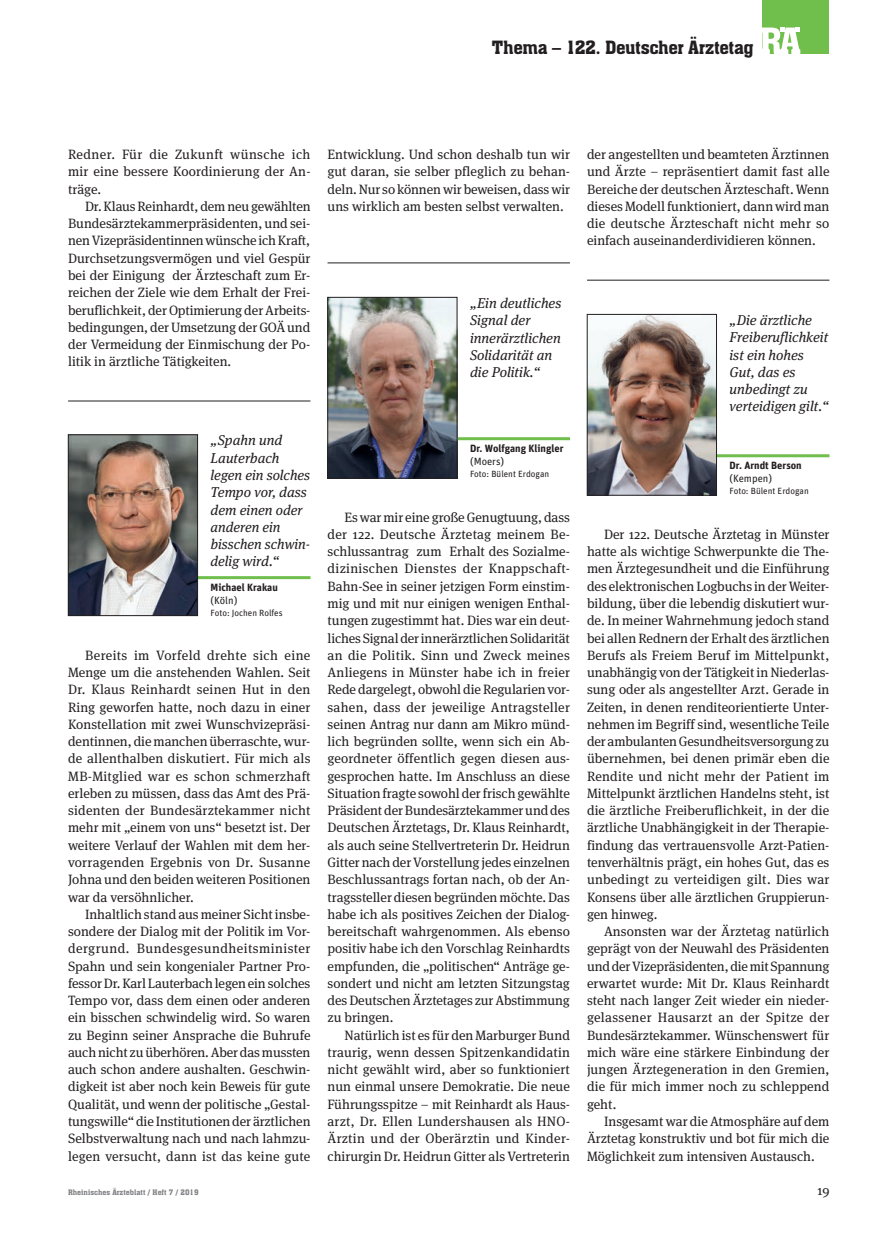
<style>
.page{position:relative;width:872px;height:1234px;background:#fff}
.page>*{position:absolute;margin:0;border:0;box-sizing:border-box;transform-origin:0 0}
.t1{font:18px "Aachen BT";letter-spacing:-.025em;color:#231f20}
.t2{font:italic 14.25px/17.2px "Meta Serif OT";color:#231f20}
.t3{font:13.5px/17.2px "Meta Serif OT";color:#231f20;text-align:justify}
.t4{font:700 10.5px "Unit";color:#231f20}
.t5{font:10.5px "Unit";color:#231f20}
.t6{font:9px "Unit";color:#231f20}
.t7{font:7.5px "Aachen BT";color:#808285}
</style>
<div class="page">
<div style="left:762px;top:0;width:67px;height:54px;background:#70bf4c"></div>
<svg style="left:762px;top:28px;width:38px;height:26px"></svg>
<hr style="left:68px;top:400px;width:242px;height:1px;background:#231f20">
<hr style="left:327px;top:262px;width:243px;height:1px;background:#231f20">
<hr style="left:587px;top:280px;width:242px;height:1px;background:#231f20">
<hr style="left:198px;top:576px;width:112px;height:3px;background:#70bf4c">
<img style="left:70px;top:436px;width:126px;height:177px">
<div style="left:68px;top:434px;width:130px;height:181px;border:1px solid #231f20"></div>
<hr style="left:457px;top:437px;width:113px;height:3px;background:#70bf4c">
<img style="left:329px;top:299px;width:126px;height:177px">
<div style="left:327px;top:297px;width:130px;height:181px;border:1px solid #231f20"></div>
<hr style="left:716px;top:454px;width:113px;height:3px;background:#70bf4c">
<img style="left:589px;top:316px;width:125px;height:177px">
<div style="left:587px;top:314px;width:129px;height:181px;border:1px solid #231f20"></div>
<h1 class="t1" style="left:492px;top:36px;width:263px">Thema – 122. Deutscher Ärztetag</h1>
<p class="t3" style="left:68px;top:146px;width:244px">Redner. Für die Zukunft wünsche ich mir eine bessere Koordinierung der An&shy;träge.</p>
<p class="t3" style="left:68px;top:197px;width:244px;text-indent:17px">Dr. Klaus Reinhardt, dem neu gewählten Bundesärztekammerpräsidenten, und sei&shy;nen Vizepräsidentinnen wünsche ich Kraft, Durchsetzungsvermögen und viel Gespür bei der Einigung der Ärzteschaft zum Er&shy;reichen der Ziele wie dem Erhalt der Frei&shy;beruflichkeit, der Optimierung der Arbeits&shy;bedingungen, der Umsetzung der GOÄ und der Vermeidung der Einmischung der Po&shy;litik in ärztliche Tätigkeiten.</p>
<p class="t2" style="left:210px;top:432px;width:101px">„Spahn und<br>Lauterbach legen ein solches<br>Tempo vor, dass dem einen oder anderen ein bisschen schwin&shy;delig wird.“</p>
<p class="t4" style="left:210px;top:580px;width:69px">Michael Krakau</p>
<p class="t5" style="left:210px;top:593px;width:28px">(Köln)</p>
<p class="t6" style="left:210px;top:607px;width:74px">Foto: Jochen Rolfes</p>
<p class="t3" style="left:68px;top:646px;width:244px;text-indent:17px">Bereits im Vorfeld drehte sich eine Menge um die anstehenden Wahlen. Seit Dr. Klaus Reinhardt seinen Hut in den Ring geworfen hatte, noch dazu in einer Konstellation mit zwei Wunschvizepräsi&shy;dentinnen, die manchen überraschte, wur&shy;de allenthalben diskutiert. Für mich als MB-Mitglied war es schon schmerzhaft erleben zu müssen, dass das Amt des Prä&shy;sidenten der Bundesärztekammer nicht mehr mit „einem von uns“ besetzt ist. Der weitere Verlauf der Wahlen mit dem her&shy;vorragenden Ergebnis von Dr. Susanne Johna und den beiden weiteren Positionen war da versöhnlicher.</p>
<p class="t3" style="left:68px;top:905px;width:244px;text-indent:17px">Inhaltlich stand aus meiner Sicht insbe&shy;sondere der Dialog mit der Politik im Vor&shy;dergrund. Bundesgesundheitsminister Spahn und sein kongenialer Partner Pro&shy;fessor Dr. Karl Lauterbach legen ein solches Tempo vor, dass dem einen oder anderen ein bisschen schwindelig wird. So waren zu Beginn seiner Ansprache die Buhrufe auch nicht zu überhören. Aber das mussten auch schon andere aushalten. Geschwin&shy;digkeit ist aber noch kein Beweis für gute Qualität, und wenn der politische „Gestal&shy;tungswille“ die Institutionen der ärztlichen Selbstverwaltung nach und nach lahmzu&shy;legen versucht, dann ist das keine gute</p>
<p class="t3" style="left:327px;top:146px;width:244px">Entwicklung. Und schon deshalb tun wir gut daran, sie selber pfleglich zu behan&shy;deln. Nur so können wir beweisen, dass wir uns wirklich am besten selbst verwalten.</p>
<p class="t3" style="left:587px;top:146px;width:244px">der angestellten und beamteten Ärztinnen und Ärzte – repräsentiert damit fast alle Bereiche der deutschen Ärzteschaft. Wenn dieses Modell funktioniert, dann wird man die deutsche Ärzteschaft nicht mehr so einfach auseinanderdividieren können.</p>
<p class="t2" style="left:470px;top:294px;width:93px">„Ein deutliches<br>Signal der innerärztlichen<br>Solidarität an die Politik.“</p>
<p class="t4" style="left:470px;top:442px;width:95px">Dr. Wolfgang Klingler</p>
<p class="t5" style="left:470px;top:454px;width:36px">(Moers)</p>
<p class="t6" style="left:470px;top:468px;width:81px">Foto: Bülent Erdogan</p>
<p class="t3" style="left:327px;top:508px;width:244px;text-indent:17px">Es war mir eine große Genugtuung, dass der 122. Deutsche Ärztetag meinem Be&shy;schlussantrag zum Erhalt des Sozialme&shy;dizinischen Dienstes der Knappschaft-Bahn-See in seiner jetzigen Form einstim&shy;mig und mit nur einigen wenigen Enthal&shy;tungen zugestimmt hat. Dies war ein deut&shy;liches Signal der innerärztlichen Solidarität an die Politik. Sinn und Zweck meines Anliegens in Münster habe ich in freier Rede dargelegt, obwohl die Regularien vor&shy;sahen, dass der jeweilige Antragsteller seinen Antrag nur dann am Mikro münd&shy;lich begründen sollte, wenn sich ein Ab&shy;geordneter öffentlich gegen diesen aus&shy;gesprochen hatte. Im Anschluss an diese Situation fragte sowohl der frisch gewählte Präsident der Bundesärztekammer und des Deutschen Ärztetags, Dr. Klaus Reinhardt, als auch seine Stellvertreterin Dr. Heidrun Gitter nach der Vorstellung jedes einzelnen Beschlussantrags fortan nach, ob der An&shy;tragssteller diesen begründen möchte. Das habe ich als positives Zeichen der Dialog&shy;bereitschaft wahrgenommen. Als ebenso positiv habe ich den Vorschlag Reinhardts empfunden, die „politischen“ Anträge ge&shy;sondert und nicht am letzten Sitzungstag des Deutschen Ärztetages zur Abstimmung zu bringen.</p>
<p class="t3" style="left:327px;top:1026px;width:244px;text-indent:17px">Natürlich ist es für den Marburger Bund traurig, wenn dessen Spitzenkandidatin nicht gewählt wird, aber so funktioniert nun einmal unsere Demokratie. Die neue Führungsspitze – mit Reinhardt als Haus&shy;arzt, Dr. Ellen Lundershausen als HNO-Ärztin und der Oberärztin und Kinder&shy;chirurgin Dr. Heidrun Gitter als Vertreterin</p>
<p class="t2" style="left:729px;top:311px;width:101px">„Die ärztliche<br>Freiberuflichkeit ist ein hohes<br>Gut, das es unbedingt zu verteidigen gilt.“</p>
<p class="t4" style="left:729px;top:459px;width:74px">Dr. Arndt Berson</p>
<p class="t5" style="left:729px;top:471px;width:44px">(Kempen)</p>
<p class="t6" style="left:729px;top:485px;width:81px">Foto: Bülent Erdogan</p>
<p class="t3" style="left:587px;top:525px;width:244px;text-indent:17px">Der 122. Deutsche Ärztetag in Münster hatte als wichtige Schwerpunkte die The&shy;men Ärztegesundheit und die Einführung des elektronischen Logbuchs in der Weiter&shy;bildung, über die lebendig diskutiert wur&shy;de. In meiner Wahrnehmung jedoch stand bei allen Rednern der Erhalt des ärztlichen Berufs als Freiem Beruf im Mittelpunkt, unabhängig von der Tätigkeit in Niederlas&shy;sung oder als angestellter Arzt. Gerade in Zeiten, in denen renditeorientierte Unter&shy;nehmen im Begriff sind, wesentliche Teile der ambulanten Gesundheitsversorgung zu übernehmen, bei denen primär eben die Rendite und nicht mehr der Patient im Mittelpunkt ärztlichen Handelns steht, ist die ärztliche Freiberuflichkeit, in der die ärztliche Unabhängigkeit in der Therapie&shy;findung das vertrauensvolle Arzt-Patien&shy;tenverhältnis prägt, ein hohes Gut, das es unbedingt zu verteidigen gilt. Dies war Konsens über alle ärztlichen Gruppierun&shy;gen hinweg.</p>
<p class="t3" style="left:587px;top:922px;width:244px;text-align:left;text-indent:17px">Ansonsten war der Ärztetag natürlich geprägt von der Neuwahl des Präsidenten und der Vizepräsidenten, die mit Spannung erwartet wurde: Mit Dr. Klaus Reinhardt steht nach langer Zeit wieder ein nieder&shy;gelassener Hausarzt an der Spitze der Bundesärztekammer. Wünschenswert für mich wäre eine stärkere Einbindung der jungen Ärztegeneration in den Gremien, die für mich immer noch zu schleppend geht.</p>
<p class="t3" style="left:587px;top:1112px;width:244px;text-indent:17px">Insgesamt war die Atmosphäre auf dem Ärztetag konstruktiv und bot für mich die Möglichkeit zum intensiven Austausch.</p>
<p class="t7" style="left:68px;top:1187px;width:132px">Rheinisches Ärzteblatt / Heft 7 / 2019</p>
<p class="t3" style="left:817px;top:1181px;width:14px">19</p>
</div>
